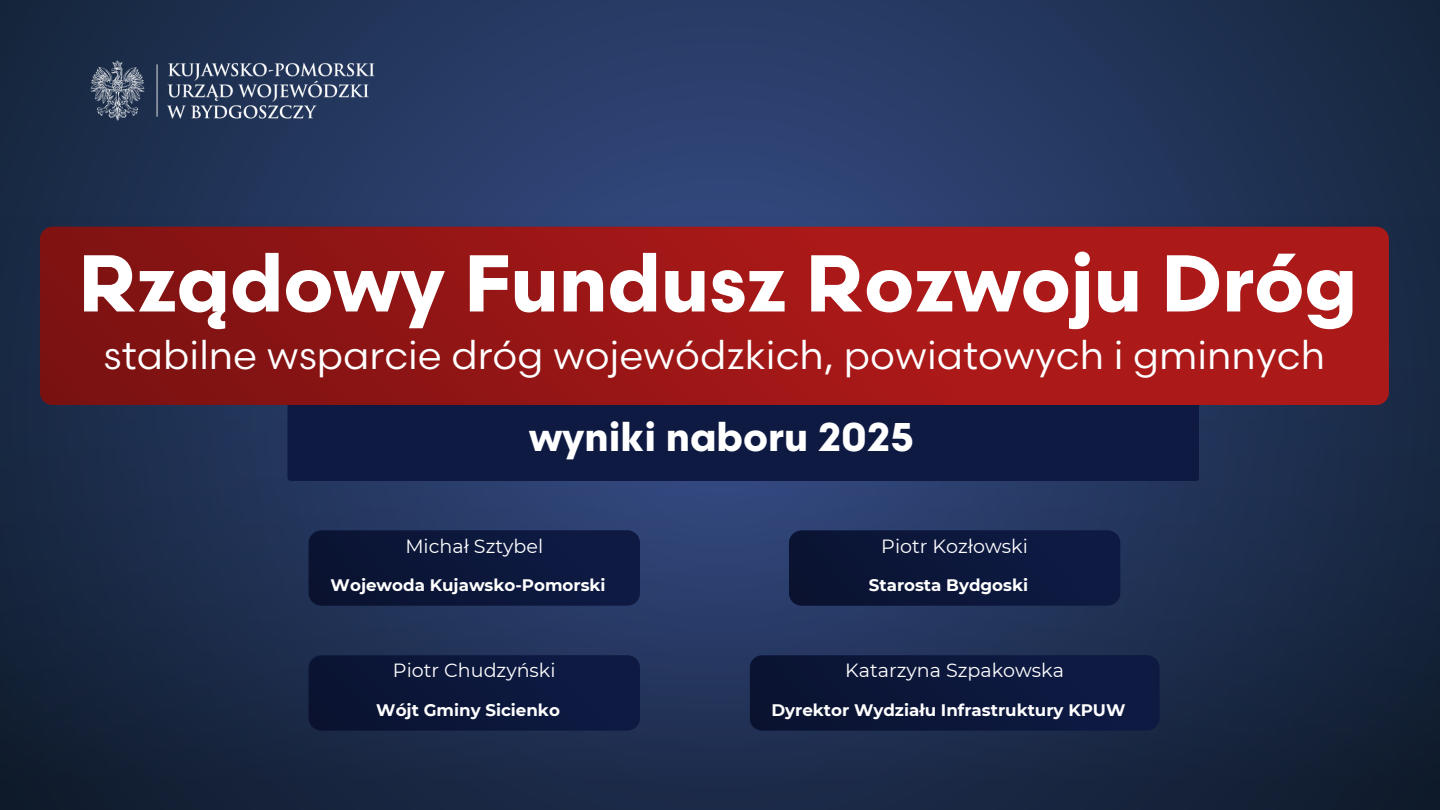
<style>
.page{position:relative;width:1440px;height:810px;background:#fff}
.page>*{position:absolute;margin:0;border:0;box-sizing:border-box;transform-origin:0 0}
.t1{font:700 80.3px "Scandia";color:#fff}
.t2{font:40px "Scandia";color:#fff}
.t3{font:700 40px "Scandia";color:#fff}
.t4{font:19.1px "Montserrat";color:#fff}
.t5{font:700 16.7px "Montserrat";color:#fff}
</style>
<div class="page">
<svg style="left:0;top:0;width:1440px;height:116px;background:#223559"></svg>
<img style="left:0;top:116px;width:1440px;height:694px">
<img style="left:309px;top:531px;width:331px;height:75px">
<div style="left:287px;top:365px;width:912px;height:116px;background:#0e1a42;border-radius:4px"></div>
<img style="left:40px;top:227px;width:1349px;height:178px;border-radius:13px">
<img style="left:69px;top:46px;width:407px;height:93px">
<img style="left:750px;top:656px;width:409px;height:75px">
<img style="left:789px;top:531px;width:331px;height:75px">
<img style="left:309px;top:656px;width:331px;height:75px">
<h2 class="t1" style="left:78px;top:239px;width:1280px">Rządowy Fundusz Rozwoju Dróg</h2>
<p class="t2" style="left:104px;top:333px;width:1223px">stabilne wsparcie dróg wojewódzkich, powiatowych i gminnych</p>
<p class="t3" style="left:529px;top:415px;width:387px">wyniki naboru 2025</p>
<p class="t4" style="left:405px;top:534px;width:139px">Michał Sztybel</p>
<p class="t5" style="left:331px;top:575px;width:276px">Wojewoda Kujawsko-Pomorski</p>
<h4 class="t4" style="left:393px;top:659px;width:164px">Piotr Chudzyński</h4>
<p class="t5" style="left:376px;top:700px;width:185px">Wójt Gminy Sicienko</p>
<p class="t4" style="left:881px;top:534px;width:148px">Piotr Kozłowski</p>
<h4 class="t5" style="left:869px;top:575px;width:161px">Starosta Bydgoski</h4>
<h3 class="t4" style="left:845px;top:659px;width:220px">Katarzyna Szpakowska</h3>
<h1 class="t5" style="left:771px;top:700px;width:356px">Dyrektor Wydziału Infrastruktury KPUW</h1>
</div>
